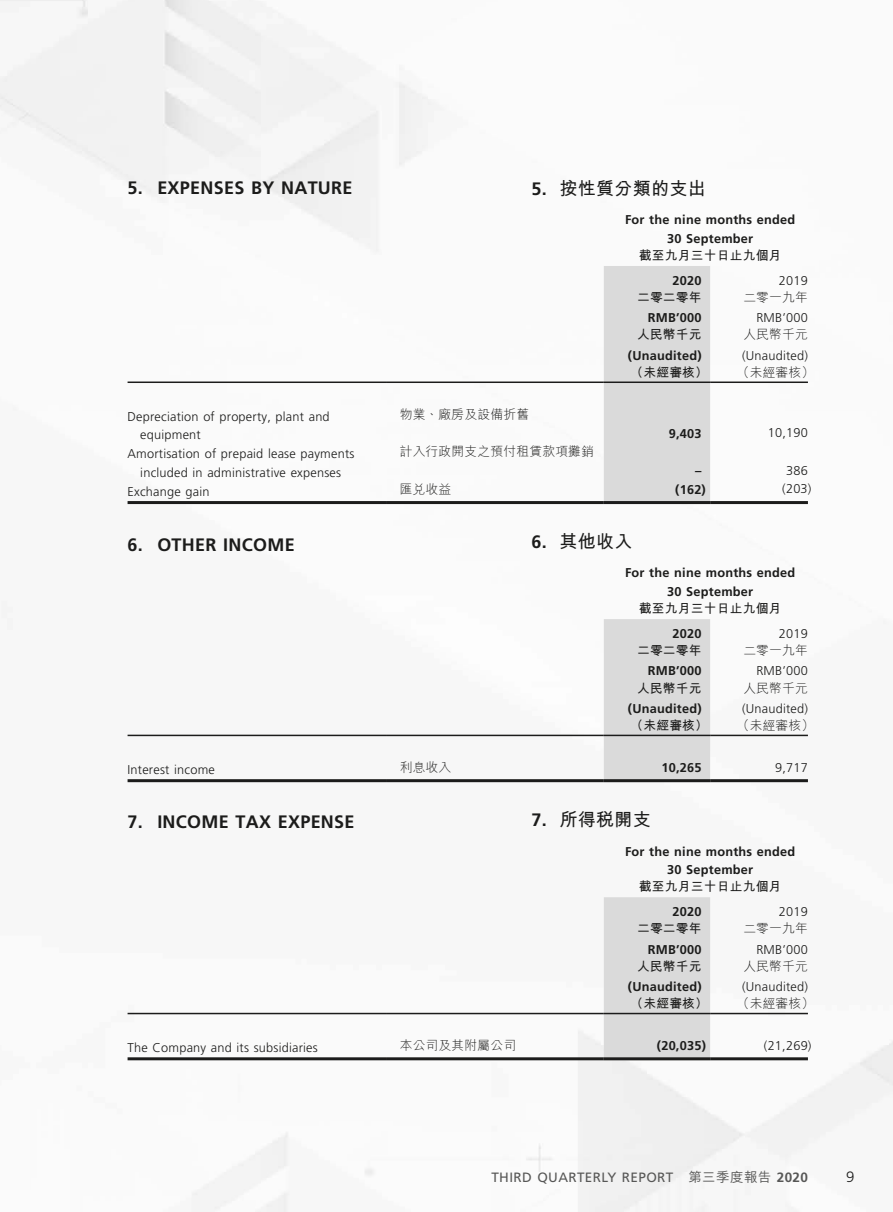
<style>
.page{position:relative;width:893px;height:1212px;background:#fff}
.page>*{position:absolute;margin:0;border:0;box-sizing:border-box;transform-origin:0 0}
.t1{font:700 18px "Frutiger LT Std";letter-spacing:.015em;color:#1c1c1b}
.t2{font:700 18px "M Hei HK";letter-spacing:.015em;color:#1c1c1b}
.t3{font:300 15px "Frutiger LT Std";color:#1c1c1b}
.t4{font:13.5px "Frutiger LT Std";letter-spacing:.03em;color:#575756}
.t5{font:300 12.75px/18.8px "Frutiger LT Std";letter-spacing:.015em;color:#1c1c1b}
.t6{font:700 12.75px/18.8px "Frutiger LT Std";letter-spacing:.015em;color:#1c1c1b;text-align:center}
.t7{font:300 12.75px "M Hei HK";letter-spacing:.015em;color:#1c1c1b}
.t8{font:700 12.75px "M Hei HK";letter-spacing:.015em;color:#1c1c1b}
.s1{font-family:"Frutiger LT Std"}
.s2{font-family:"M Hei HK";font-weight:500}
.s3{font-weight:700}
</style>
<div class="page">
<div style="left:604px;top:266px;width:106px;height:235px;background:#dadada"></div>
<hr style="left:128px;top:381px;width:259px;height:2px;background:#1c1c1b">
<hr style="left:387px;top:381px;width:217px;height:2px;background:#1c1c1b">
<hr style="left:604px;top:381px;width:106px;height:2px;background:#1c1c1b">
<hr style="left:710px;top:381px;width:98px;height:2px;background:#1c1c1b">
<hr style="left:128px;top:501px;width:259px;height:3px;background:#1c1c1b">
<hr style="left:387px;top:501px;width:217px;height:3px;background:#1c1c1b">
<hr style="left:604px;top:501px;width:106px;height:3px;background:#1c1c1b">
<hr style="left:710px;top:501px;width:98px;height:3px;background:#1c1c1b">
<div style="left:604px;top:619px;width:106px;height:160px;background:#dadada"></div>
<hr style="left:128px;top:735px;width:259px;height:1px;background:#1c1c1b">
<hr style="left:387px;top:735px;width:217px;height:1px;background:#1c1c1b">
<hr style="left:604px;top:735px;width:106px;height:1px;background:#1c1c1b">
<hr style="left:710px;top:735px;width:98px;height:1px;background:#1c1c1b">
<hr style="left:128px;top:779px;width:259px;height:3px;background:#1c1c1b">
<hr style="left:387px;top:779px;width:217px;height:3px;background:#1c1c1b">
<hr style="left:604px;top:779px;width:106px;height:3px;background:#1c1c1b">
<hr style="left:710px;top:779px;width:98px;height:3px;background:#1c1c1b">
<div style="left:604px;top:897px;width:106px;height:160px;background:#dadada"></div>
<hr style="left:128px;top:1013px;width:259px;height:1px;background:#1c1c1b">
<hr style="left:387px;top:1013px;width:217px;height:1px;background:#1c1c1b">
<hr style="left:604px;top:1013px;width:106px;height:1px;background:#1c1c1b">
<hr style="left:710px;top:1013px;width:98px;height:1px;background:#1c1c1b">
<hr style="left:128px;top:1057px;width:259px;height:3px;background:#1c1c1b">
<hr style="left:387px;top:1057px;width:217px;height:3px;background:#1c1c1b">
<hr style="left:604px;top:1057px;width:106px;height:3px;background:#1c1c1b">
<hr style="left:710px;top:1057px;width:98px;height:3px;background:#1c1c1b">
<h1 class="t1" style="left:128px;top:177px;width:227px">5. EXPENSES BY NATURE</h1>
<h1 class="t2" style="left:531px;top:175px;width:176px"><span class="s1">5.</span> 按性質分類的支出</h1>
<p class="t6" style="left:625px;top:210px;width:172px">For the nine months ended<br>30 September</p>
<p class="t8" style="left:639px;top:246px;width:144px">截至九月三十日止九個月</p>
<p class="t6" style="left:673px;top:271px;width:31px">2020</p>
<p class="t5" style="left:779px;top:271px;width:31px">2019</p>
<p class="t8" style="left:637px;top:288px;width:66px">二零二零年</p>
<p class="t7" style="left:743px;top:288px;width:66px">二零一九年</p>
<p class="t6" style="left:648px;top:308px;width:55px">RMB’000</p>
<p class="t5" style="left:756px;top:309px;width:53px">RMB’000</p>
<p class="t8" style="left:637px;top:325px;width:66px">人民幣千元</p>
<p class="t7" style="left:743px;top:326px;width:66px">人民幣千元</p>
<p class="t6" style="left:628px;top:346px;width:75px">(Unaudited)</p>
<p class="t5" style="left:742px;top:346px;width:67px">(Unaudited)</p>
<p class="t8" style="left:630px;top:363px;width:79px">（未經審核）</p>
<p class="t7" style="left:737px;top:363px;width:79px">（未經審核）</p>
<p class="t5" style="left:140px;top:407px;width:191px;text-indent:-13px">Depreciation of property, plant and equipment</p>
<p class="t7" style="left:400px;top:405px;width:131px">物業、廠房及設備折舊</p>
<p class="t5" style="left:128px;top:444px;width:228px;text-align:center">Amortisation of prepaid lease payments included in administrative expenses</p>
<p class="t7" style="left:400px;top:443px;width:196px">計入行政開支之預付租賃款項攤銷</p>
<p class="t6" style="left:669px;top:424px;width:34px">9,403</p>
<p class="t5" style="left:768px;top:423px;width:42px">10,190</p>
<p class="t6" style="left:695px;top:461px;width:8px">–</p>
<p class="t5" style="left:786px;top:461px;width:23px">386</p>
<p class="t5" style="left:128px;top:482px;width:83px">Exchange gain</p>
<p class="t7" style="left:400px;top:480px;width:53px">匯兌收益</p>
<p class="t6" style="left:675px;top:480px;width:32px">(162)</p>
<p class="t5" style="left:782px;top:480px;width:31px">(203)</p>
<h1 class="t2" style="left:531px;top:528px;width:102px"><span class="s1">6.</span> 其他收入</h1>
<p class="t6" style="left:625px;top:564px;width:172px">For the nine months ended<br>30 September</p>
<p class="t8" style="left:639px;top:599px;width:144px">截至九月三十日止九個月</p>
<p class="t6" style="left:673px;top:624px;width:31px">2020</p>
<p class="t5" style="left:779px;top:624px;width:31px">2019</p>
<p class="t8" style="left:637px;top:641px;width:66px">二零二零年</p>
<p class="t7" style="left:743px;top:641px;width:66px">二零一九年</p>
<p class="t6" style="left:648px;top:662px;width:55px">RMB’000</p>
<p class="t5" style="left:756px;top:662px;width:53px">RMB’000</p>
<p class="t8" style="left:637px;top:678px;width:66px">人民幣千元</p>
<p class="t7" style="left:743px;top:679px;width:66px">人民幣千元</p>
<p class="t6" style="left:628px;top:699px;width:75px">(Unaudited)</p>
<p class="t5" style="left:742px;top:699px;width:67px">(Unaudited)</p>
<p class="t8" style="left:630px;top:716px;width:79px">（未經審核）</p>
<p class="t7" style="left:737px;top:716px;width:79px">（未經審核）</p>
<p class="t5" style="left:128px;top:760px;width:89px">Interest income</p>
<p class="t7" style="left:400px;top:758px;width:53px">利息收入</p>
<p class="t6" style="left:662px;top:758px;width:42px">10,265</p>
<p class="t5" style="left:775px;top:758px;width:34px">9,717</p>
<h1 class="t2" style="left:531px;top:806px;width:121px"><span class="s1">7.</span> 所得稅開支</h1>
<p class="t6" style="left:625px;top:842px;width:172px">For the nine months ended<br>30 September</p>
<p class="t8" style="left:639px;top:877px;width:144px">截至九月三十日止九個月</p>
<p class="t6" style="left:673px;top:902px;width:31px">2020</p>
<p class="t5" style="left:779px;top:902px;width:31px">2019</p>
<p class="t8" style="left:637px;top:919px;width:66px">二零二零年</p>
<p class="t7" style="left:743px;top:919px;width:66px">二零一九年</p>
<p class="t6" style="left:648px;top:940px;width:55px">RMB’000</p>
<p class="t5" style="left:756px;top:940px;width:53px">RMB’000</p>
<p class="t8" style="left:637px;top:957px;width:66px">人民幣千元</p>
<p class="t7" style="left:743px;top:957px;width:66px">人民幣千元</p>
<p class="t6" style="left:628px;top:977px;width:75px">(Unaudited)</p>
<p class="t5" style="left:742px;top:977px;width:67px">(Unaudited)</p>
<p class="t8" style="left:630px;top:994px;width:79px">（未經審核）</p>
<p class="t7" style="left:737px;top:994px;width:79px">（未經審核）</p>
<p class="t5" style="left:128px;top:1038px;width:192px">The Company and its subsidiaries</p>
<p class="t7" style="left:400px;top:1036px;width:118px">本公司及其附屬公司</p>
<p class="t6" style="left:657px;top:1036px;width:50px">(20,035)</p>
<p class="t5" style="left:764px;top:1036px;width:49px">(21,269)</p>
<h1 class="t1" style="left:128px;top:534px;width:169px">6. OTHER INCOME</h1>
<h1 class="t1" style="left:128px;top:812px;width:229px">7. INCOME TAX EXPENSE</h1>
<p class="t4" style="left:491px;top:1169px;width:318px">THIRD QUARTERLY REPORT <span class="s2">第三季度報告</span> <span class="s3">2020</span></p>
<p class="t3" style="left:846px;top:1168px;width:10px">9</p>
</div>
